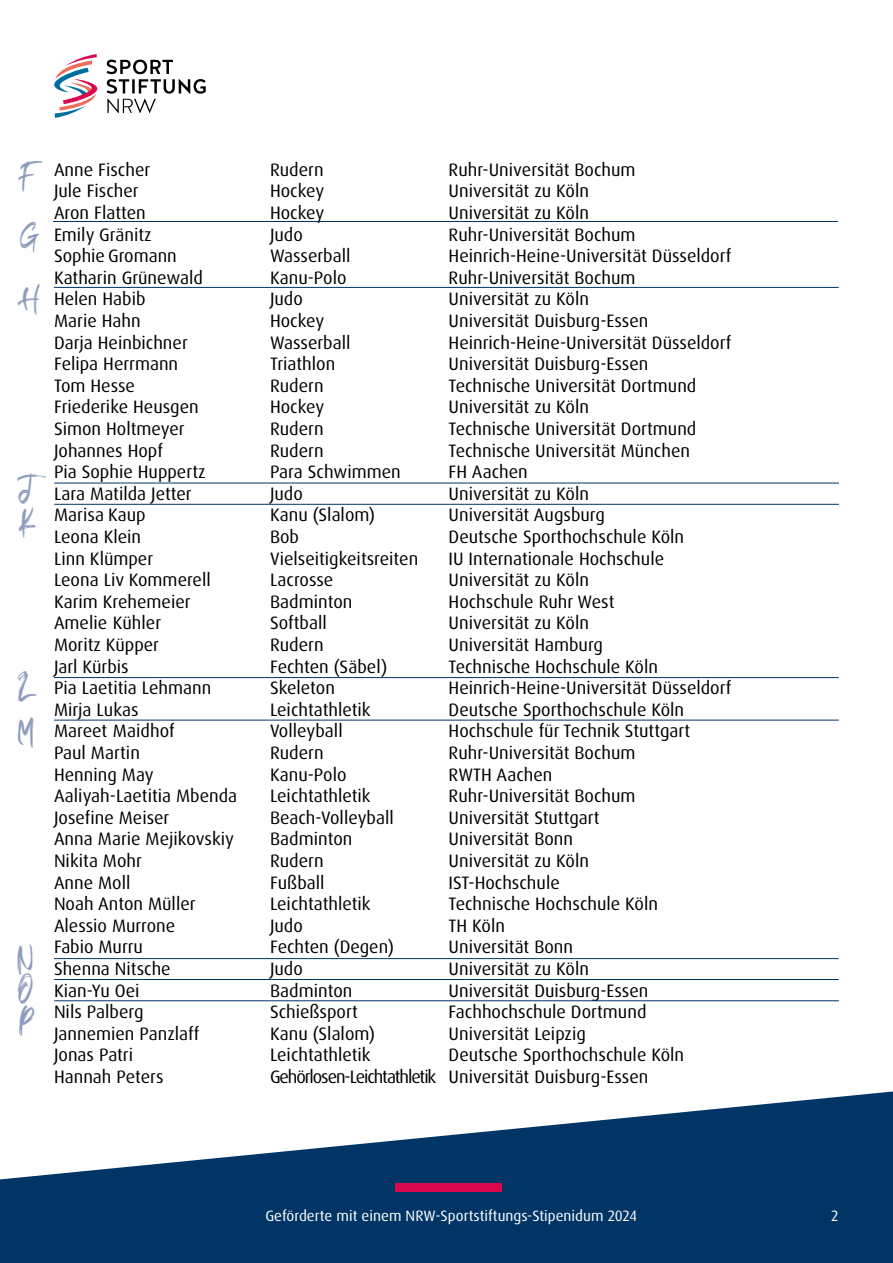
<style>
.page{position:relative;width:893px;height:1263px;background:#fff}
.page>*{position:absolute;margin:0;border:0;box-sizing:border-box;transform-origin:0 0}
.t1{font:27px/45.5px "Squidrock";color:#8d9cbd}
.t2{font:18px/21.6px "Dax OT";color:#000}
.t3{font:18px "Dax OT";letter-spacing:-.06em;color:#000}
.t4{font:15px "Dax OT";color:#fff}
</style>
<div class="page">
<svg style="left:0;top:1091px;width:893px;height:172px;fill:#003565"></svg>
<div style="left:395px;top:1183px;width:107px;height:9px;background:#db074f"></div>
<svg style="left:54px;top:54px;width:44px;height:64px"></svg>
<svg style="left:107px;top:60px;width:99px;height:53px"></svg>
<hr style="left:53px;top:221px;width:785px;height:1px;background:#003565">
<hr style="left:54px;top:287px;width:785px;height:1px;background:#003565">
<hr style="left:54px;top:483px;width:785px;height:1px;background:#003565">
<hr style="left:54px;top:504px;width:785px;height:1px;background:#003565">
<hr style="left:54px;top:720px;width:785px;height:1px;background:#003565">
<hr style="left:54px;top:958px;width:785px;height:1px;background:#003565">
<hr style="left:54px;top:979px;width:785px;height:1px;background:#003565">
<hr style="left:54px;top:677px;width:785px;height:1px;background:#003565">
<hr style="left:54px;top:1000px;width:785px;height:1px;background:#003565">
<h1 class="t1" style="left:18px;top:155px;width:20px">F</h1>
<p class="t2" style="left:54px;top:159px;width:98px">Anne Fischer</p>
<p class="t2" style="left:270px;top:159px;width:55px">Rudern</p>
<p class="t2" style="left:54px;top:180px;width:86px">Jule Fischer</p>
<p class="t2" style="left:270px;top:180px;width:56px">Hockey</p>
<p class="t2" style="left:54px;top:202px;width:93px">Aron Flatten</p>
<p class="t2" style="left:270px;top:202px;width:56px">Hockey</p>
<p class="t2" style="left:54px;top:224px;width:99px">Emily Gränitz</p>
<p class="t2" style="left:270px;top:224px;width:34px">Judo</p>
<p class="t2" style="left:54px;top:245px;width:124px">Sophie Gromann</p>
<p class="t2" style="left:270px;top:245px;width:82px">Wasserball</p>
<p class="t2" style="left:54px;top:267px;width:150px">Katharin Grünewald</p>
<p class="t2" style="left:270px;top:267px;width:78px">Kanu-Polo</p>
<p class="t2" style="left:54px;top:288px;width:93px">Helen Habib</p>
<p class="t2" style="left:270px;top:288px;width:34px">Judo</p>
<p class="t2" style="left:54px;top:310px;width:88px">Marie Hahn</p>
<p class="t2" style="left:270px;top:310px;width:56px">Hockey</p>
<p class="t2" style="left:54px;top:332px;width:135px">Darja Heinbichner</p>
<p class="t2" style="left:270px;top:332px;width:82px">Wasserball</p>
<p class="t2" style="left:54px;top:353px;width:126px">Felipa Herrmann</p>
<p class="t2" style="left:270px;top:353px;width:67px">Triathlon</p>
<p class="t2" style="left:54px;top:375px;width:83px">Tom Hesse</p>
<p class="t2" style="left:270px;top:375px;width:55px">Rudern</p>
<p class="t2" style="left:54px;top:396px;width:146px">Friederike Heusgen</p>
<p class="t2" style="left:270px;top:396px;width:56px">Hockey</p>
<p class="t2" style="left:54px;top:418px;width:132px">Simon Holtmeyer</p>
<p class="t2" style="left:270px;top:418px;width:55px">Rudern</p>
<p class="t2" style="left:54px;top:440px;width:110px">Johannes Hopf</p>
<p class="t2" style="left:270px;top:440px;width:55px">Rudern</p>
<p class="t2" style="left:54px;top:461px;width:153px">Pia Sophie Huppertz</p>
<p class="t2" style="left:270px;top:461px;width:132px">Para Schwimmen</p>
<p class="t2" style="left:54px;top:483px;width:139px">Lara Matilda Jetter</p>
<p class="t2" style="left:270px;top:483px;width:34px">Judo</p>
<p class="t2" style="left:54px;top:504px;width:93px">Marisa Kaup</p>
<p class="t2" style="left:270px;top:504px;width:107px">Kanu (Slalom)</p>
<p class="t2" style="left:54px;top:526px;width:89px">Leona Klein</p>
<p class="t2" style="left:270px;top:526px;width:31px">Bob</p>
<p class="t2" style="left:54px;top:548px;width:101px">Linn Klümper</p>
<p class="t2" style="left:270px;top:548px;width:150px">Vielseitigkeitsreiten</p>
<p class="t2" style="left:54px;top:569px;width:158px">Leona Liv Kommerell</p>
<p class="t2" style="left:270px;top:569px;width:65px">Lacrosse</p>
<p class="t2" style="left:54px;top:591px;width:138px">Karim Krehemeier</p>
<p class="t2" style="left:270px;top:591px;width:84px">Badminton</p>
<p class="t2" style="left:54px;top:612px;width:109px">Amelie Kühler</p>
<p class="t2" style="left:270px;top:612px;width:58px">Softball</p>
<p class="t2" style="left:54px;top:634px;width:107px">Moritz Küpper</p>
<p class="t2" style="left:270px;top:634px;width:55px">Rudern</p>
<p class="t2" style="left:54px;top:656px;width:76px">Jarl Kürbis</p>
<p class="t2" style="left:270px;top:656px;width:119px">Fechten (Säbel)</p>
<p class="t2" style="left:54px;top:677px;width:159px">Pia Laetitia Lehmann</p>
<p class="t2" style="left:270px;top:677px;width:67px">Skeleton</p>
<p class="t2" style="left:54px;top:699px;width:86px">Mirja Lukas</p>
<p class="t2" style="left:270px;top:699px;width:102px">Leichtathletik</p>
<p class="t2" style="left:54px;top:720px;width:122px">Mareet Maidhof</p>
<p class="t2" style="left:270px;top:720px;width:74px">Volleyball</p>
<p class="t2" style="left:54px;top:742px;width:87px">Paul Martin</p>
<p class="t2" style="left:270px;top:742px;width:55px">Rudern</p>
<p class="t2" style="left:54px;top:764px;width:101px">Henning May</p>
<p class="t2" style="left:270px;top:764px;width:78px">Kanu-Polo</p>
<p class="t2" style="left:54px;top:785px;width:185px">Aaliyah-Laetitia Mbenda</p>
<p class="t2" style="left:270px;top:785px;width:102px">Leichtathletik</p>
<p class="t2" style="left:54px;top:807px;width:117px">Josefine Meiser</p>
<p class="t2" style="left:270px;top:807px;width:125px">Beach-Volleyball</p>
<p class="t2" style="left:54px;top:828px;width:182px">Anna Marie Mejikovskiy</p>
<p class="t2" style="left:270px;top:828px;width:84px">Badminton</p>
<p class="t2" style="left:54px;top:850px;width:89px">Nikita Mohr</p>
<p class="t2" style="left:270px;top:850px;width:55px">Rudern</p>
<p class="t2" style="left:54px;top:872px;width:78px">Anne Moll</p>
<p class="t2" style="left:270px;top:872px;width:56px">Fußball</p>
<p class="t2" style="left:54px;top:893px;width:143px">Noah Anton Müller</p>
<p class="t2" style="left:270px;top:893px;width:102px">Leichtathletik</p>
<p class="t2" style="left:54px;top:915px;width:123px">Alessio Murrone</p>
<p class="t2" style="left:270px;top:915px;width:34px">Judo</p>
<p class="t2" style="left:54px;top:936px;width:91px">Fabio Murru</p>
<p class="t2" style="left:270px;top:936px;width:125px">Fechten (Degen)</p>
<p class="t2" style="left:54px;top:958px;width:118px">Shenna Nitsche</p>
<p class="t2" style="left:270px;top:958px;width:34px">Judo</p>
<p class="t2" style="left:54px;top:980px;width:87px">Kian-Yu Oei</p>
<p class="t2" style="left:270px;top:980px;width:84px">Badminton</p>
<p class="t2" style="left:54px;top:1001px;width:91px">Nils Palberg</p>
<p class="t2" style="left:270px;top:1001px;width:89px">Schießsport</p>
<p class="t2" style="left:54px;top:1023px;width:147px">Jannemien Panzlaff</p>
<p class="t2" style="left:270px;top:1023px;width:107px">Kanu (Slalom)</p>
<p class="t2" style="left:54px;top:1044px;width:81px">Jonas Patri</p>
<p class="t2" style="left:270px;top:1044px;width:102px">Leichtathletik</p>
<p class="t2" style="left:54px;top:1066px;width:111px">Hannah Peters</p>
<p class="t3" style="left:270px;top:1065px;width:168px">Gehörlosen-Leichtathletik</p>
<h1 class="t1" style="left:20px;top:216px;width:20px">G</h1>
<h1 class="t1" style="left:18px;top:278px;width:24px">H</h1>
<h1 class="t1" style="left:17px;top:466px;width:31px">J</h1>
<h1 class="t1" style="left:18px;top:501px;width:19px">K</h1>
<h1 class="t1" style="left:18px;top:665px;width:18px">L<br>M</h1>
<h1 class="t1" style="left:17px;top:937px;width:19px">N</h1>
<h1 class="t1" style="left:18px;top:974px;width:17px;line-height:32px">O<br>P</h1>
<p class="t2" style="left:449px;top:159px;width:284px">Ruhr-Universität Bochum<br>Universität zu Köln<br>Universität zu Köln<br>Ruhr-Universität Bochum<br>Heinrich-Heine-Universität Düsseldorf<br>Ruhr-Universität Bochum<br>Universität zu Köln<br>Universität Duisburg-Essen<br>Heinrich-Heine-Universität Düsseldorf<br>Universität Duisburg-Essen<br>Technische Universität Dortmund<br>Universität zu Köln<br>Technische Universität Dortmund<br>Technische Universität München<br>FH Aachen<br>Universität zu Köln<br>Universität Augsburg<br>Deutsche Sporthochschule Köln<br>IU Internationale Hochschule<br>Universität zu Köln<br>Hochschule Ruhr West<br>Universität zu Köln<br>Universität Hamburg<br>Technische Hochschule Köln<br>Heinrich-Heine-Universität Düsseldorf<br>Deutsche Sporthochschule Köln<br>Hochschule für Technik Stuttgart<br>Ruhr-Universität Bochum<br>RWTH Aachen<br>Ruhr-Universität Bochum<br>Universität Stuttgart<br>Universität Bonn<br>Universität zu Köln<br>IST-Hochschule<br>Technische Hochschule Köln<br>TH Köln<br>Universität Bonn<br>Universität zu Köln<br>Universität Duisburg-Essen<br>Fachhochschule Dortmund<br>Universität Leipzig<br>Deutsche Sporthochschule Köln<br>Universität Duisburg-Essen</p>
<p class="t4" style="left:265px;top:1206px;width:373px">Geförderte mit einem NRW-Sportstiftungs-Stipenidum 2024</p>
<p class="t4" style="left:831px;top:1206px;width:9px">2</p>
</div>
